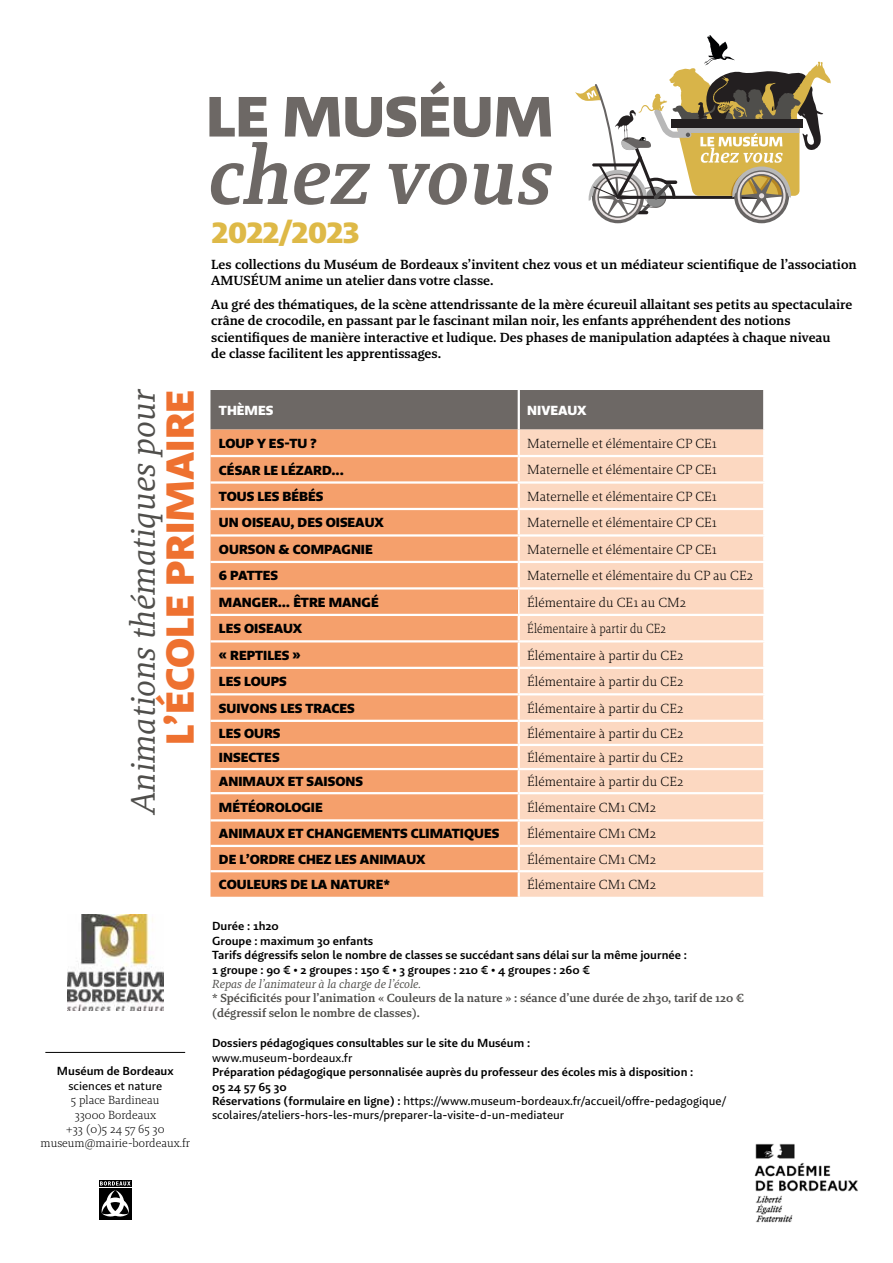
<style>
.page{position:relative;width:893px;height:1263px;background:#fff}
.page>*{position:absolute;margin:0;border:0;box-sizing:border-box;transform-origin:0 0}
.t1{font:900 40.05px "Brando Sans Museum Bx";color:#ee7130}
.t2{font:italic 34.5px "Brando";color:#4f4e4b}
.t3{font:900 30px "Brando Sans Museum Bx";color:#deb947}
.t4{font:600 13.5px/16.2px "Brando";color:#000}
.t5{font:300 13.5px "Brando";color:#000}
.t6{font:900 13.5px "Brando Sans";color:#000}
.t7{font:300 13.5px "Brando";color:#000;scale:.87 1}
.t8{font:900 13.5px "Brando Sans";color:#fff}
.t9{font:600 12px/14.4px "Brando Sans";color:#000}
.t10{font:12px/14.4px "Brando Sans Text";color:#000}
.t11{font:600 12px/14.4px "Brando";color:#4f4e4b}
.t12{font:300 12px/14.4px "Brando";color:#000;text-align:center}
.t13{font:italic 12px "Brando";color:#4f4e4b}
.s1{font-family:"Brando Sans";font-weight:600}
</style>
<div class="page">
<div style="left:210px;top:390px;width:553px;height:40px;background:#6d6865"></div>
<svg style="left:210px;top:430px;width:308px;height:467px;background:#f5a270"></svg>
<div style="left:519px;top:430px;width:244px;height:467px;background:#fcd8c1"></div>
<hr style="left:518px;top:457px;width:2px;height:24px;background:#fff">
<hr style="left:210px;top:481px;width:309px;height:3px;background:#fff">
<hr style="left:519px;top:481px;width:246px;height:3px;background:#fff">
<hr style="left:518px;top:484px;width:2px;height:24px;background:#fff">
<hr style="left:210px;top:508px;width:309px;height:2px;background:#fff">
<hr style="left:519px;top:508px;width:246px;height:2px;background:#fff">
<hr style="left:518px;top:510px;width:2px;height:24px;background:#fff">
<hr style="left:210px;top:534px;width:309px;height:3px;background:#fff">
<hr style="left:519px;top:534px;width:246px;height:3px;background:#fff">
<hr style="left:518px;top:537px;width:2px;height:24px;background:#fff">
<hr style="left:210px;top:561px;width:309px;height:2px;background:#fff">
<hr style="left:519px;top:561px;width:246px;height:2px;background:#fff">
<hr style="left:518px;top:563px;width:2px;height:24px;background:#fff">
<hr style="left:210px;top:614px;width:309px;height:2px;background:#fff">
<hr style="left:519px;top:614px;width:246px;height:2px;background:#fff">
<hr style="left:210px;top:640px;width:309px;height:2px;background:#fff">
<hr style="left:519px;top:640px;width:246px;height:2px;background:#fff">
<hr style="left:518px;top:642px;width:2px;height:25px;background:#fff">
<hr style="left:210px;top:667px;width:309px;height:2px;background:#fff">
<hr style="left:519px;top:667px;width:246px;height:2px;background:#fff">
<hr style="left:518px;top:669px;width:2px;height:24px;background:#fff">
<hr style="left:210px;top:693px;width:309px;height:2px;background:#fff">
<hr style="left:519px;top:693px;width:246px;height:2px;background:#fff">
<hr style="left:518px;top:695px;width:2px;height:25px;background:#fff">
<hr style="left:210px;top:720px;width:309px;height:2px;background:#fff">
<hr style="left:519px;top:720px;width:246px;height:2px;background:#fff">
<hr style="left:518px;top:722px;width:2px;height:22px;background:#fff">
<hr style="left:210px;top:744px;width:309px;height:2px;background:#fff">
<hr style="left:519px;top:744px;width:246px;height:2px;background:#fff">
<hr style="left:518px;top:746px;width:2px;height:22px;background:#fff">
<hr style="left:210px;top:768px;width:309px;height:2px;background:#fff">
<hr style="left:519px;top:768px;width:246px;height:2px;background:#fff">
<hr style="left:518px;top:770px;width:2px;height:22px;background:#fff">
<hr style="left:210px;top:792px;width:309px;height:2px;background:#fff">
<hr style="left:519px;top:792px;width:246px;height:2px;background:#fff">
<hr style="left:518px;top:794px;width:2px;height:25px;background:#fff">
<hr style="left:210px;top:819px;width:309px;height:2px;background:#fff">
<hr style="left:519px;top:819px;width:246px;height:2px;background:#fff">
<hr style="left:518px;top:821px;width:2px;height:24px;background:#fff">
<hr style="left:210px;top:845px;width:309px;height:2px;background:#fff">
<hr style="left:519px;top:845px;width:246px;height:2px;background:#fff">
<hr style="left:518px;top:847px;width:2px;height:23px;background:#fff">
<hr style="left:210px;top:870px;width:309px;height:2px;background:#fff">
<hr style="left:519px;top:870px;width:246px;height:2px;background:#fff">
<hr style="left:518px;top:872px;width:2px;height:25px;background:#fff">
<hr style="left:518px;top:616px;width:2px;height:24px;background:#fff">
<hr style="left:519px;top:587px;width:246px;height:2px;background:#fff">
<hr style="left:518px;top:430px;width:2px;height:25px;background:#fff">
<hr style="left:210px;top:455px;width:309px;height:2px;background:#fff">
<hr style="left:519px;top:455px;width:246px;height:2px;background:#fff">
<hr style="left:518px;top:390px;width:2px;height:40px;background:#fff">
<hr style="left:210px;top:587px;width:309px;height:2px;background:#fff">
<div style="left:99px;top:1187px;width:33px;height:33px;background:#000"></div>
<div style="left:99px;top:1180px;width:33px;height:7px;background:#000"></div>
<svg style="left:100px;top:1181px;width:31px;height:36px"></svg>
<hr style="left:99px;top:1187px;width:33px;height:1px;background:#fff">
<hr style="left:45px;top:1052px;width:140px;height:1px;background:#000">
<img style="left:68px;top:914px;width:95px;height:96px">
<img style="left:754px;top:1143px;width:104px;height:80px">
<svg style="left:209px;top:81px;width:343px;height:124px"></svg>
<svg style="left:575px;top:35px;width:256px;height:188px"></svg>
<h3 class="t3" style="left:212px;top:214px;width:149px">2022/2023</h3>
<p class="t4" style="left:211px;top:256px;width:647px">Les collections du Muséum de Bordeaux s’invitent chez vous et un médiateur scientifique de l’association<br>AMUSÉUM anime un atelier dans votre classe.</p>
<p class="t4" style="left:211px;top:296px;width:643px">Au gré des thématiques, de la scène attendrissante de la mère écureuil allaitant ses petits au spectaculaire crâne de crocodile, en passant par le fascinant milan noir, les enfants appréhendent des notions scientifiques de manière interactive et ludique. Des phases de manipulation adaptées à chaque niveau<br>de classe facilitent les apprentissages.</p>
<h2 class="t2" style="left:120px;top:814px;width:427px;rotate:-90deg">Animations thématiques pour</h2>
<h1 class="t1" style="left:154px;top:745px;width:357px;rotate:-90deg">L’ÉCOLE PRIMAIRE</h1>
<p class="t8" style="left:219px;top:402px;width:56px">THÈMES</p>
<p class="t8" style="left:527px;top:402px;width:61px">NIVEAUX</p>
<p class="t6" style="left:219px;top:435px;width:99px">LOUP Y ES-TU ?</p>
<p class="t5" style="left:527px;top:434px;width:191px">Maternelle et élémentaire CP CE1</p>
<p class="t6" style="left:219px;top:461px;width:126px">CÉSAR LE LÉZARD...</p>
<p class="t5" style="left:527px;top:461px;width:191px">Maternelle et élémentaire CP CE1</p>
<p class="t6" style="left:219px;top:488px;width:106px">TOUS LES BÉBÉS</p>
<p class="t5" style="left:527px;top:487px;width:191px">Maternelle et élémentaire CP CE1</p>
<p class="t6" style="left:219px;top:514px;width:166px">UN OISEAU, DES OISEAUX</p>
<p class="t5" style="left:527px;top:514px;width:191px">Maternelle et élémentaire CP CE1</p>
<p class="t6" style="left:219px;top:541px;width:155px">OURSON &amp; COMPAGNIE</p>
<p class="t5" style="left:527px;top:540px;width:191px">Maternelle et élémentaire CP CE1</p>
<p class="t6" style="left:219px;top:567px;width:61px">6 PATTES</p>
<p class="t5" style="left:527px;top:567px;width:227px">Maternelle et élémentaire du CP au CE2</p>
<p class="t6" style="left:219px;top:594px;width:161px">MANGER… ÊTRE MANGÉ</p>
<p class="t5" style="left:527px;top:593px;width:160px">Élémentaire du CE1 au CM2</p>
<p class="t6" style="left:219px;top:620px;width:85px">LES OISEAUX</p>
<p class="t7" style="left:527px;top:620px;width:161px">Élémentaire à partir du CE2</p>
<p class="t6" style="left:219px;top:646px;width:83px">« REPTILES »</p>
<p class="t5" style="left:527px;top:646px;width:158px">Élémentaire à partir du CE2</p>
<p class="t6" style="left:219px;top:673px;width:69px">LES LOUPS</p>
<p class="t5" style="left:527px;top:672px;width:158px">Élémentaire à partir du CE2</p>
<p class="t6" style="left:219px;top:699px;width:137px">SUIVONS LES TRACES</p>
<p class="t5" style="left:527px;top:699px;width:158px">Élémentaire à partir du CE2</p>
<p class="t6" style="left:219px;top:725px;width:63px">LES OURS</p>
<p class="t5" style="left:527px;top:724px;width:158px">Élémentaire à partir du CE2</p>
<p class="t6" style="left:219px;top:749px;width:62px">INSECTES</p>
<p class="t5" style="left:527px;top:748px;width:158px">Élémentaire à partir du CE2</p>
<p class="t6" style="left:219px;top:773px;width:146px">ANIMAUX ET SAISONS</p>
<p class="t5" style="left:527px;top:772px;width:158px">Élémentaire à partir du CE2</p>
<p class="t6" style="left:219px;top:799px;width:105px">MÉTÉOROLOGIE</p>
<p class="t5" style="left:527px;top:798px;width:130px">Élémentaire CM1 CM2</p>
<p class="t6" style="left:219px;top:825px;width:282px">ANIMAUX ET CHANGEMENTS CLIMATIQUES</p>
<p class="t5" style="left:527px;top:825px;width:130px">Élémentaire CM1 CM2</p>
<p class="t6" style="left:219px;top:850px;width:208px">DE L’ORDRE CHEZ LES ANIMAUX</p>
<p class="t5" style="left:527px;top:850px;width:130px">Élémentaire CM1 CM2</p>
<p class="t6" style="left:219px;top:876px;width:173px">COULEURS DE LA NATURE*</p>
<p class="t5" style="left:527px;top:875px;width:130px">Élémentaire CM1 CM2</p>
<p class="t9" style="left:57px;top:1064px;width:118px">Muséum de Bordeaux</p>
<p class="t10" style="left:68px;top:1078px;width:95px">sciences et nature</p>
<p class="t12" style="left:41px;top:1092px;width:151px">5 place Bardineau<br>33000 Bordeaux<br>+33 (0)5 24 57 65 30 museum@mairie-bordeaux.fr</p>
<p class="t9" style="left:212px;top:919px;width:476px">Durée : 1h20<br>Groupe : maximum 30 enfants<br>Tarifs dégressifs selon le nombre de classes se succédant sans délai sur la même journée :<br>1 groupe : 90 € • 2 groupes : 150 € • 3 groupes : 210 € • 4 groupes : 260 €</p>
<p class="t13" style="left:212px;top:976px;width:210px">Repas de l’animateur à la charge de l’école.</p>
<p class="t11" style="left:212px;top:991px;width:534px">* Spécificités pour l’animation « Couleurs de la nature » : séance d’une durée de 2h30, tarif de 120 € (dégressif selon le nombre de classes).</p>
<p class="t9" style="left:212px;top:1036px;width:320px">Dossiers pédagogiques consultables sur le site du Muséum :</p>
<p class="t10" style="left:212px;top:1050px;width:142px">www.museum-bordeaux.fr</p>
<p class="t9" style="left:212px;top:1065px;width:483px">Préparation pédagogique personnalisée auprès du professeur des écoles mis à disposition :<br>05 24 57 65 30</p>
<p class="t10" style="left:212px;top:1094px;width:516px"><span class="s1">Réservations (formulaire en ligne) :</span> https://www.museum-bordeaux.fr/accueil/offre-pedagogique/ scolaires/ateliers-hors-les-murs/preparer-la-visite-d-un-mediateur</p>
</div>
